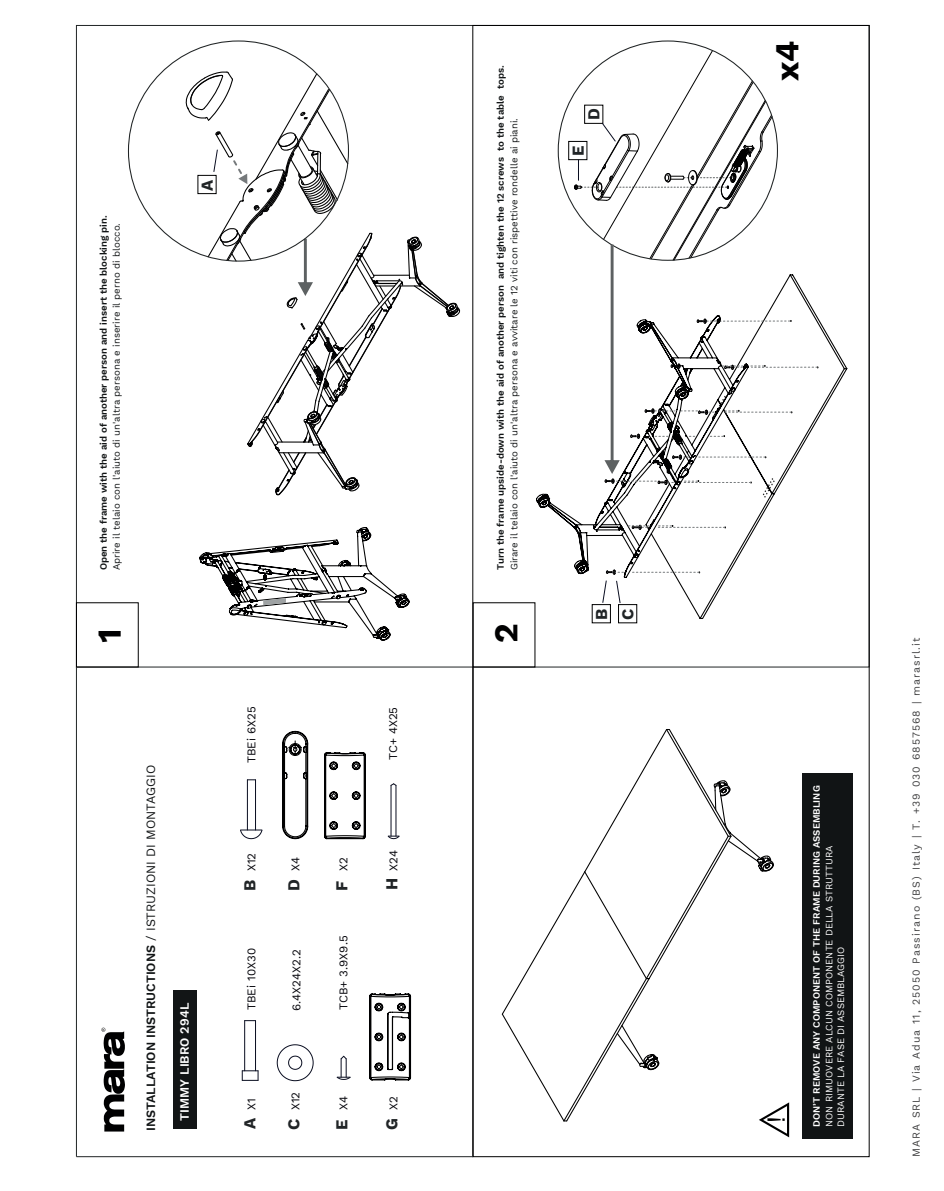
<style>
.page{position:relative;width:944px;height:1191px;background:#fff}
.page>*{position:absolute;margin:0;border:0;box-sizing:border-box;transform-origin:0 0}
.t1{font:700 32.85px "Work Sans";color:#000001}
.t2{font:23.85px "Arial";color:#000001}
.t3{font:700 16.5px/26.2px "Work Sans";color:#212527}
.t4{font:600 12.45px "Work Sans";color:#111415}
.t5{font:600 12.45px "Work Sans";color:#fff}
.t6{font:11.55px "Work Sans";color:#000007}
.t7{font:10.5px "Work Sans";letter-spacing:.1em;color:#3e3e3f}
.t8{font:9.6px "Work Sans";color:#111415}
.t9{font:600 9.6px "Work Sans";color:#111415}
.t10{font:9.6px/11.6px "Work Sans";color:#fff}
.t11{font:600 9.6px "Work Sans";color:#fff}
.s1{font-weight:400}
</style>
<div class="page">
<div style="left:76px;top:602px;width:63px;height:65px;border:1px solid #000001"></div>
<svg style="left:535px;top:316px;width:313px;height:304px"></svg>
<svg style="left:631px;top:572px;width:68px;height:1px"></svg>
<svg style="left:656px;top:525px;width:69px;height:3px"></svg>
<svg style="left:628px;top:524px;width:22px;height:7px"></svg>
<svg style="left:101px;top:1027px;width:24px;height:104px"></svg>
<svg style="left:501px;top:729px;width:289px;height:409px"></svg>
<svg style="left:276px;top:1044px;width:38px;height:37px"></svg>
<hr style="left:396px;top:785px;width:1px;height:51px;background:#090d20">
<svg style="left:390px;top:783px;width:7px;height:3px"></svg>
<hr style="left:391px;top:785px;width:1px;height:51px;background:#090d20">
<svg style="left:387px;top:835px;width:13px;height:4px"></svg>
<svg style="left:240px;top:829px;width:23px;height:10px"></svg>
<hr style="left:255px;top:780px;width:1px;height:50px;background:#090d20">
<hr style="left:247px;top:780px;width:1px;height:50px;background:#090d20">
<svg style="left:336px;top:1055px;width:15px;height:25px"></svg>
<svg style="left:282px;top:730px;width:27px;height:109px"></svg>
<svg style="left:369px;top:993px;width:43px;height:88px"></svg>
<svg style="left:324px;top:752px;width:42px;height:88px"></svg>
<hr style="left:255px;top:1020px;width:1px;height:50px;background:#090d20">
<hr style="left:244px;top:1020px;width:1px;height:50px;background:#090d20">
<svg style="left:242px;top:1070px;width:17px;height:11px"></svg>
<div style="left:592px;top:604px;width:19px;height:19px;border:1px solid #000001"></div>
<div style="left:618px;top:604px;width:19px;height:19px;border:1px solid #000001"></div>
<svg style="left:602px;top:569px;width:21px;height:34px"></svg>
<div style="left:568px;top:141px;width:19px;height:19px;border:1px solid #000001"></div>
<svg style="left:185px;top:71px;width:276px;height:425px"></svg>
<div style="left:802px;top:773px;width:51px;height:365px;background:#111415"></div>
<hr style="left:473px;top:667px;width:1px;height:489px;background:#000001">
<svg style="left:199px;top:527px;width:211px;height:114px"></svg>
<hr style="left:76px;top:667px;width:1px;height:489px;background:#202425">
<hr style="left:76px;top:1156px;width:397px;height:1px;background:#202425">
<div style="left:173px;top:990px;width:24px;height:138px;background:#121516"></div>
<svg style="left:574px;top:50px;width:243px;height:435px"></svg>
<p class="t9" style="left:98px;top:570px;width:357px;rotate:-90deg">Open the frame with the aid of another person and insert the blocking pin.</p>
<p class="t8" style="left:111px;top:570px;width:349px;rotate:-90deg">Aprire il telaio con l'aiuto di un'altra persona e inserire il perno di blocco.</p>
<h3 class="t3" style="left:195px;top:191px;width:13px;rotate:-90deg">A</h3>
<p class="t9" style="left:495px;top:570px;width:506px;rotate:-90deg">Turn the frame upside-down with the aid of another person and tighten the 12 screws to the table tops.</p>
<p class="t8" style="left:509px;top:570px;width:454px;rotate:-90deg">Girare il telaio con l'aiuto di un'altra persona e avvitare le 12 viti con rispettive rondelle ai piani.</p>
<h1 class="t1" style="left:91px;top:643px;width:16px;rotate:-90deg">1</h1>
<h1 class="t1" style="left:487px;top:643px;width:21px;rotate:-90deg">2</h1>
<p class="t4" style="left:144px;top:1130px;width:367px;rotate:-90deg">INSTALLATION INSTRUCTIONS <span class="s1">/ ISTRUZIONI DI MONTAGGIO</span></p>
<p class="t5" style="left:177px;top:1120px;width:119px;rotate:-90deg">TIMMY LIBRO 294L</p>
<p class="t6" style="left:245px;top:763px;width:58px;rotate:-90deg">TBEi 6X25</p>
<p class="t6" style="left:386px;top:760px;width:55px;rotate:-90deg">TC+ 4X25</p>
<p class="t6" style="left:245px;top:871px;width:20px;rotate:-90deg">X12</p>
<p class="t6" style="left:289px;top:871px;width:16px;rotate:-90deg">X4</p>
<p class="t6" style="left:337px;top:870px;width:15px;rotate:-90deg">X2</p>
<p class="t6" style="left:387px;top:870px;width:22px;rotate:-90deg">X24</p>
<h3 class="t3" style="left:238px;top:891px;width:13px;rotate:-90deg">B</h3>
<h3 class="t3" style="left:282px;top:891px;width:13px;rotate:-90deg">D</h3>
<h3 class="t3" style="left:330px;top:890px;width:12px;rotate:-90deg">F</h3>
<h3 class="t3" style="left:379px;top:890px;width:14px;rotate:-90deg">H</h3>
<p class="t6" style="left:245px;top:1010px;width:63px;rotate:-90deg">TBEi 10X30</p>
<p class="t6" style="left:290px;top:1011px;width:63px;rotate:-90deg">6.4X24X2.2</p>
<p class="t6" style="left:337px;top:1010px;width:76px;rotate:-90deg">TCB+ 3.9X9.5</p>
<p class="t6" style="left:245px;top:1109px;width:13px;rotate:-90deg">X1</p>
<p class="t6" style="left:289px;top:1110px;width:20px;rotate:-90deg">X12</p>
<p class="t6" style="left:337px;top:1110px;width:16px;rotate:-90deg">X4</p>
<p class="t6" style="left:387px;top:1109px;width:15px;rotate:-90deg">X2</p>
<h3 class="t3" style="left:238px;top:1128px;width:13px;rotate:-90deg">A</h3>
<h3 class="t3" style="left:282px;top:1129px;width:13px;rotate:-90deg">C</h3>
<h3 class="t3" style="left:330px;top:1129px;width:12px;rotate:-90deg">E</h3>
<h3 class="t3" style="left:379px;top:1130px;width:13px;rotate:-90deg">G</h3>
<h3 class="t3" style="left:582px;top:120px;width:13px;rotate:-90deg">D</h3>
<h3 class="t3" style="left:566px;top:156px;width:12px;rotate:-90deg">E</h3>
<h3 class="t3" style="left:589px;top:620px;width:13px;rotate:-90deg">B<br>C</h3>
<h1 class="t1" style="left:768px;top:81px;width:42px;rotate:-90deg">x4</h1>
<h2 class="t2" style="left:761px;top:1123px;width:8px;rotate:-90deg">!</h2>
<p class="t11" style="left:811px;top:1126px;width:343px;rotate:-90deg">DON’T REMOVE ANY COMPONENT OF THE FRAME DURING ASSEMBLING</p>
<p class="t10" style="left:824px;top:1126px;width:282px;rotate:-90deg">NON RIMUOVERE ALCUN COMPONENTE DELLA STRUTTURA<br>DURANTE LA FASE DI ASSEMBLAGGIO</p>
<p class="t7" style="left:910px;top:1157px;width:521px;rotate:-90deg">MARA SRL | Via Adua 11, 25050 Passirano (BS) Italy | T. +39 030 6857568 | marasrl.it</p>
</div>
